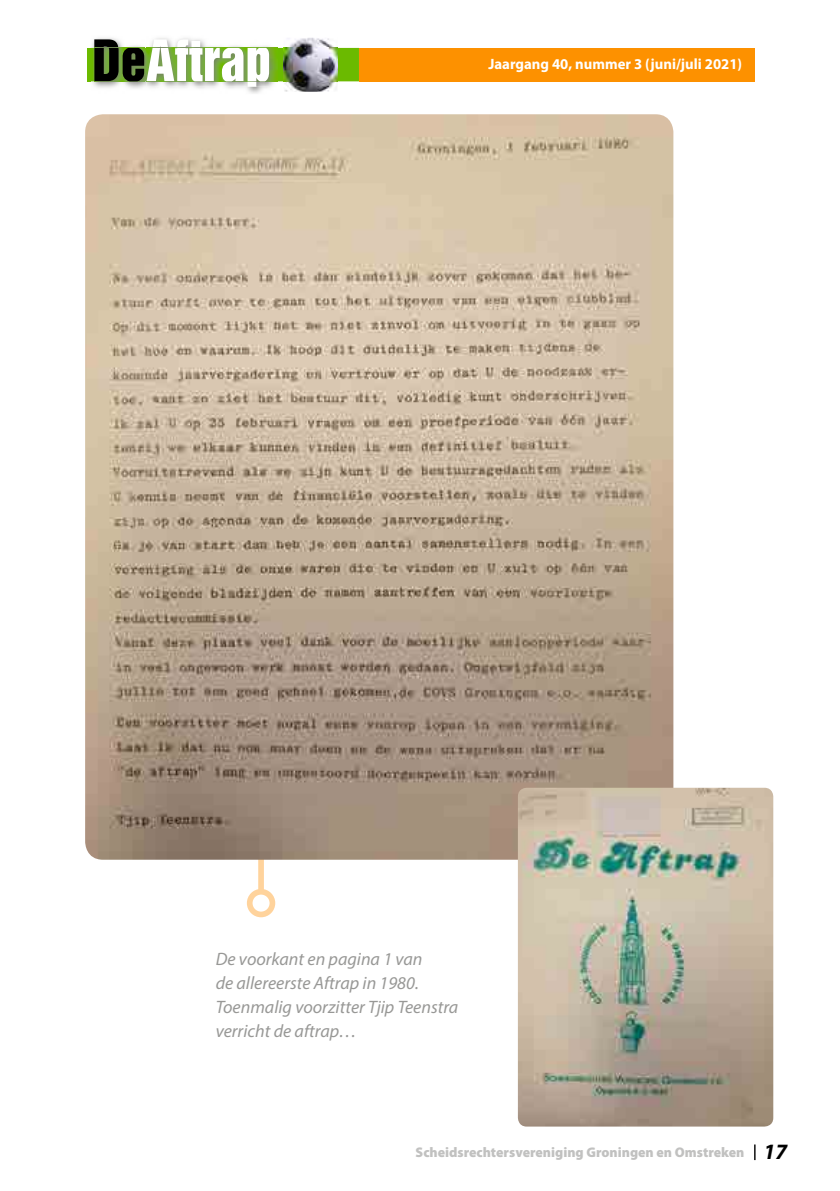
<style>
.page{position:relative;width:840px;height:1191px;background:#fff}
.page>*{position:absolute;margin:0;border:0;box-sizing:border-box;transform-origin:0 0}
.t1{font:52px "Helvetica Inserat";color:#fff}
.t2{font:italic 18px/24px "Myriad Pro";color:#989896}
.t3{font:700 15px "Myriad Pro";color:#fff}
.t4{font:900 14px "Myriad Pro";color:#c1c1c0}
.s1{color:#000}
.s2{font-weight:700;font-style:italic;font-size:22px;color:#000}
</style>
<div class="page">
<img style="left:90px;top:38px;width:187px;height:56px">
<img style="left:94px;top:39px;width:50px;height:43px">
<img style="left:146px;top:39px;width:123px;height:48px">
<svg style="left:277px;top:48px;width:82px;height:33px"></svg>
<img style="left:269px;top:48px;width:8px;height:33px">
<svg style="left:87px;top:48px;width:3px;height:33px"></svg>
<img style="left:90px;top:48px;width:179px;height:33px">
<img style="left:94px;top:48px;width:50px;height:33px">
<div style="left:359px;top:48px;width:395px;height:33px;background:#fd9100"></div>
<img style="left:283px;top:38px;width:54px;height:54px">
<img style="left:283px;top:48px;width:54px;height:33px">
<svg style="left:754px;top:1144px;width:1px;height:16px"></svg>
<div style="left:258px;top:802px;width:6px;height:89px;background:#ffd39c"></div>
<div style="left:247px;top:889px;width:28px;height:28px;border:6px solid #ffd39c;border-radius:50%"></div>
<img style="left:85px;top:114px;width:588px;height:745px">
<img style="left:517px;top:787px;width:255px;height:339px">
<h1 class="t1" style="left:92px;top:30px;width:180px"><span class="s1">De</span>Aftrap</h1>
<p class="t3" style="left:488px;top:54px;width:255px">Jaargang 40, nummer 3 (juni/juli 2021)</p>
<p class="t2" style="left:215px;top:946px;width:244px">De voorkant en pagina 1 van<br>de allereerste Aftrap in 1980.<br>Toenmalig voorzitter Tjip Teenstra verricht de aftrap…</p>
<p class="t4" style="left:415px;top:1142px;width:373px">Scheidsrechtersvereniging Groningen en Omstreken <span class="s2">17</span></p>
</div>
